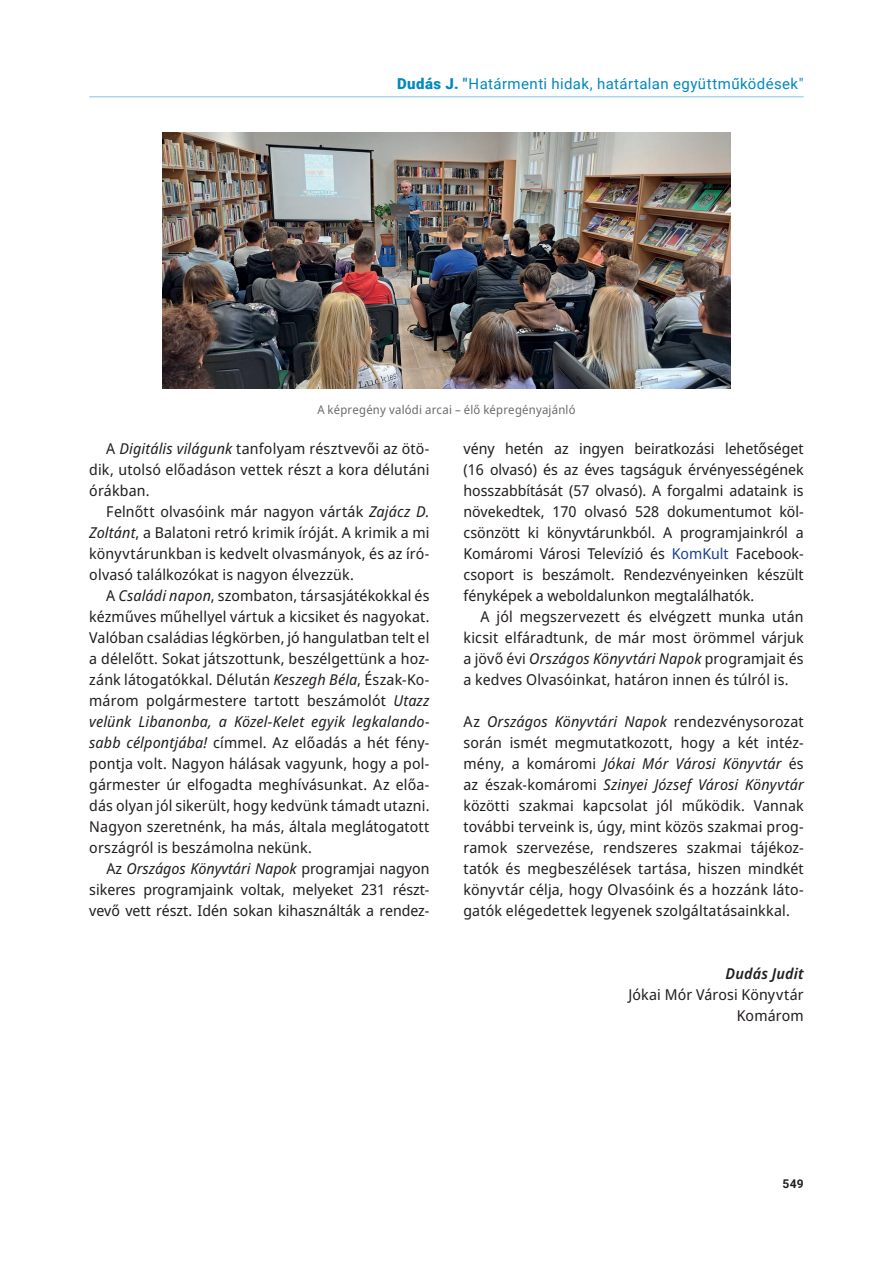
<style>
.page{position:relative;width:893px;height:1263px;background:#fff}
.page>*{position:absolute;margin:0;border:0;box-sizing:border-box;transform-origin:0 0}
.t1{font:15px/21px "Noto Sans Display";letter-spacing:.01em;color:#231f20;text-align:justify}
.t2{font:15px "Roboto";letter-spacing:.025em;color:#0088bf}
.t3{font:italic 600 15px "Noto Sans Display";letter-spacing:.015em;color:#231f20}
.t4{font:12px "Noto Sans Display";letter-spacing:.02em;color:#6c6d70}
.t5{font:700 12px "Roboto";color:#231f20}
.s1{font-weight:900}
.s2{font-weight:700}
.s3{font-style:italic}
.s4{color:#1d428e}
</style>
<div class="page">
<hr style="left:89px;top:96px;width:715px;height:1px;background:#0088bf">
<img style="left:162px;top:132px;width:569px;height:256px">
<p class="t2" style="left:397px;top:73px;width:408px"><span class="s1">Dudás J.</span> <span class="s2">"</span>Határmenti hidak, határtalan együttműködések"</p>
<p class="t4" style="left:317px;top:401px;width:260px">A képregény valódi arcai – élő képregényajánló</p>
<p class="t1" style="left:89px;top:439px;width:342px;text-indent:17px">A <span class="s3">Digitális világunk</span> tanfolyam résztvevői az ötö&shy;dik, utolsó előadáson vettek részt a kora délutáni órákban.</p>
<p class="t1" style="left:89px;top:502px;width:342px;text-indent:17px">Felnőtt olvasóink már nagyon várták <span class="s3">Zajácz D.<br>Zoltánt</span>, a Balatoni retró krimik íróját. A krimik a mi könyvtárunkban is kedvelt olvasmányok, és az író&shy;olvasó találkozókat is nagyon élvezzük.</p>
<p class="t1" style="left:89px;top:586px;width:342px;text-indent:17px">A <span class="s3">Családi napon</span>, szombaton, társasjátékokkal és kézműves műhellyel vártuk a kicsiket és nagyokat.<br>Valóban családias légkörben, jó hangulatban telt el a délelőtt. Sokat játszottunk, beszélgettünk a hoz&shy;zánk látogatókkal. Délután <span class="s3">Keszegh Béla</span>, Észak-Ko&shy;márom polgármestere tartott beszámolót <span class="s3">Utazz velünk Libanonba, a Közel-Kelet egyik legkalando&shy;sabb célpontjába!</span> címmel. Az előadás a hét fény&shy;pontja volt. Nagyon hálásak vagyunk, hogy a pol&shy;gármester úr elfogadta meghívásunkat. Az előa&shy;dás olyan jól sikerült, hogy kedvünk támadt utazni.<br>Nagyon szeretnénk, ha más, általa meglátogatott országról is beszámolna nekünk.</p>
<p class="t1" style="left:89px;top:859px;width:342px;text-indent:17px">Az <span class="s3">Országos Könyvtári Napok</span> programjai nagyon sikeres programjaink voltak, melyeket 231 részt&shy;vevő vett részt. Idén sokan kihasználták a rendez-</p>
<p class="t1" style="left:463px;top:439px;width:342px">vény hetén az ingyen beiratkozási lehetőséget (16 olvasó) és az éves tagságuk érvényességének hosszabbítását (57 olvasó). A forgalmi adataink is növekedtek, 170 olvasó 528 dokumentumot köl&shy;csönzött ki könyvtárunkból. A programjainkról a Komáromi Városi Televízió és <span class="s4">KomKult</span> Facebook&shy;csoport is beszámolt. Rendezvényeinken készült fényképek a weboldalunkon megtalálhatók.</p>
<p class="t1" style="left:463px;top:607px;width:342px;text-indent:17px">A jól megszervezett és elvégzett munka után kicsit elfáradtunk, de már most örömmel várjuk a jövő évi <span class="s3">Országos Könyvtári Napok</span> programjait és a kedves Olvasóinkat, határon innen és túlról is.</p>
<p class="t1" style="left:464px;top:712px;width:342px">Az <span class="s3">Országos Könyvtári Napok</span> rendezvénysorozat során ismét megmutatkozott, hogy a két intéz&shy;mény, a komáromi <span class="s3">Jókai Mór Városi Könyvtár</span> és az észak-komáromi <span class="s3">Szinyei József Városi Könyvtár </span>közötti szakmai kapcsolat jól működik. Vannak további terveink is, úgy, mint közös szakmai prog&shy;ramok szervezése, rendszeres szakmai tájékoz&shy;tatók és megbeszélések tartása, hiszen mindkét könyvtár célja, hogy Olvasóink és a hozzánk láto&shy;gatók elégedettek legyenek szolgáltatásainkkal.</p>
<p class="t3" style="left:726px;top:963px;width:80px">Dudás Judit</p>
<p class="t1" style="left:628px;top:985px;width:177px;text-align:right">Jókai Mór Városi Könyvtár<br>Komárom</p>
<p class="t5" style="left:783px;top:1175px;width:23px">549</p>
</div>
